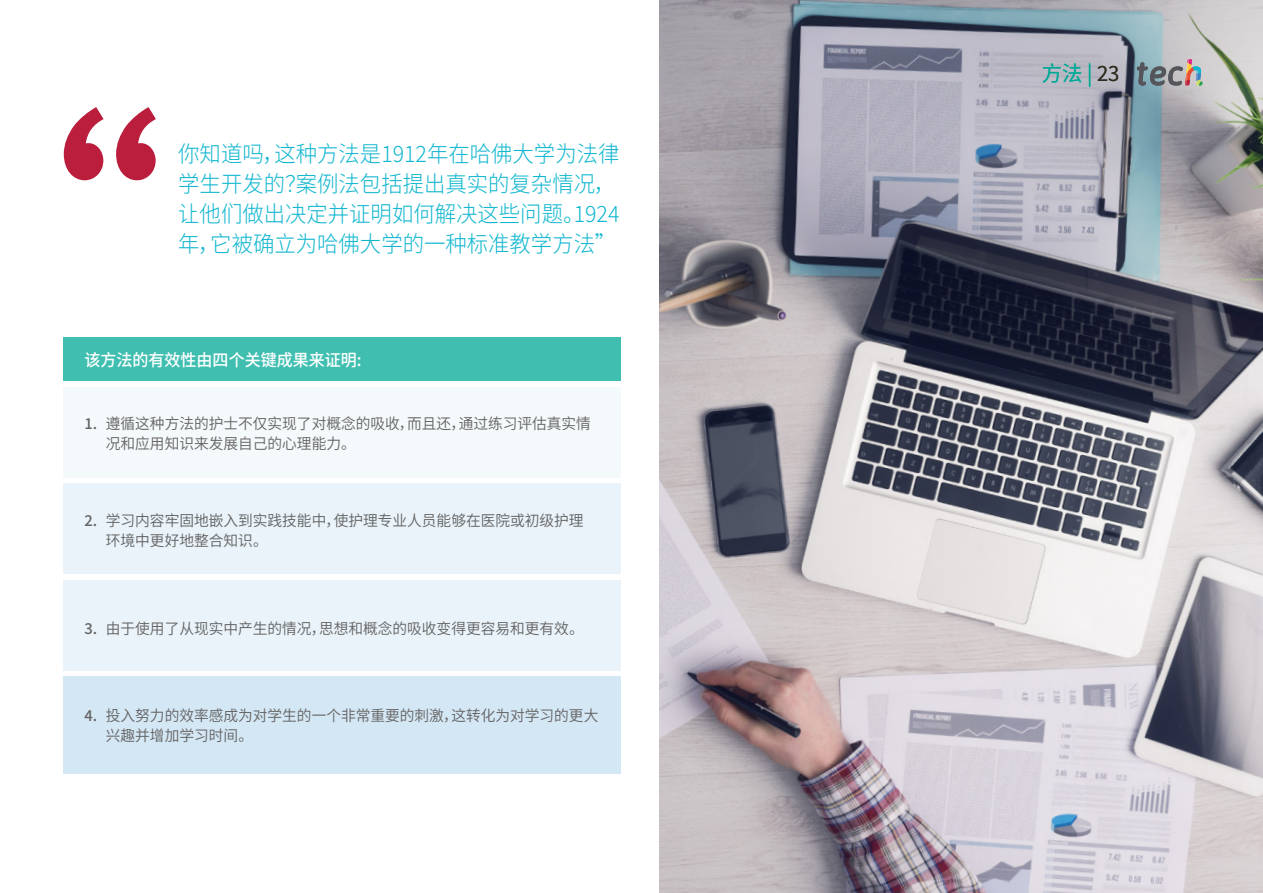
<style>
.page{position:relative;width:1263px;height:893px;background:#fff}
.page>*{position:absolute;margin:0;border:0;box-sizing:border-box;transform-origin:0 0}
.t1{font:300 22.5px/30px "Source Han Sans CN";color:#0fb6cf;scale:.95 1}
.t2{font:21px "Source Han Sans CN";color:#00a996}
.t3{font:500 16.5px "Source Han Sans CN";color:#fff}
.t4{font:15px/19.5px "Source Han Sans CN";color:#646363}
.s1{font-weight:500}
.s2{color:#312e20}
</style>
<div class="page">
<img style="left:659px;top:0;width:604px;height:893px">
<svg style="left:64px;top:107px;width:92px;height:73px"></svg>
<div style="left:64px;top:337px;width:557px;height:44px;background:#40bfb1"></div>
<div style="left:64px;top:676px;width:557px;height:98px;background:#d4e7f4"></div>
<div style="left:64px;top:580px;width:557px;height:90px;background:#e9f3f9"></div>
<div style="left:64px;top:484px;width:557px;height:90px;background:#e9f3f9"></div>
<div style="left:64px;top:387px;width:557px;height:90px;background:#f4f9fc"></div>
<svg style="left:1137px;top:59px;width:65px;height:27px;background:#959a9c"></svg>
<h1 class="t1" style="left:178px;top:139px;width:466px">你知道吗，这种方法是1912年在哈佛大学为法律学生开发的？案例法包括提出真实的复杂情况，让他们做出决定并证明如何解决这些问题。1924年，它被确立为哈佛大学的一种标准教学方法”</h1>
<p class="t3" style="left:85px;top:351px;width:278px">该方法的有效性由四个关键成果来证明:</p>
<p class="t4" style="left:106px;top:414px;width:487px;text-indent:-21px"><span class="s1">1.</span> 遵循这种方法的护士不仅实现了对概念的吸收，而且还，通过练习评估真实情况和应用知识来发展自己的心理能力。</p>
<p class="t4" style="left:106px;top:511px;width:479px;text-indent:-21px"><span class="s1">2.</span> 学习内容牢固地嵌入到实践技能中，使护理专业人员能够在医院或初级护理环境中更好地整合知识。</p>
<p class="t4" style="left:85px;top:619px;width:501px"><span class="s1">3.</span> 由于使用了从现实中产生的情况，思想和概念的吸收变得更容易和更有效。</p>
<p class="t4" style="left:106px;top:706px;width:494px;text-indent:-21px"><span class="s1">4.</span> 投入努力的效率感成为对学生的一个非常重要的刺激，这转化为对学习的更大兴趣并增加学习时间。</p>
<h2 class="t2" style="left:1042px;top:61px;width:79px">方法 | <span class="s2">23</span></h2>
</div>
